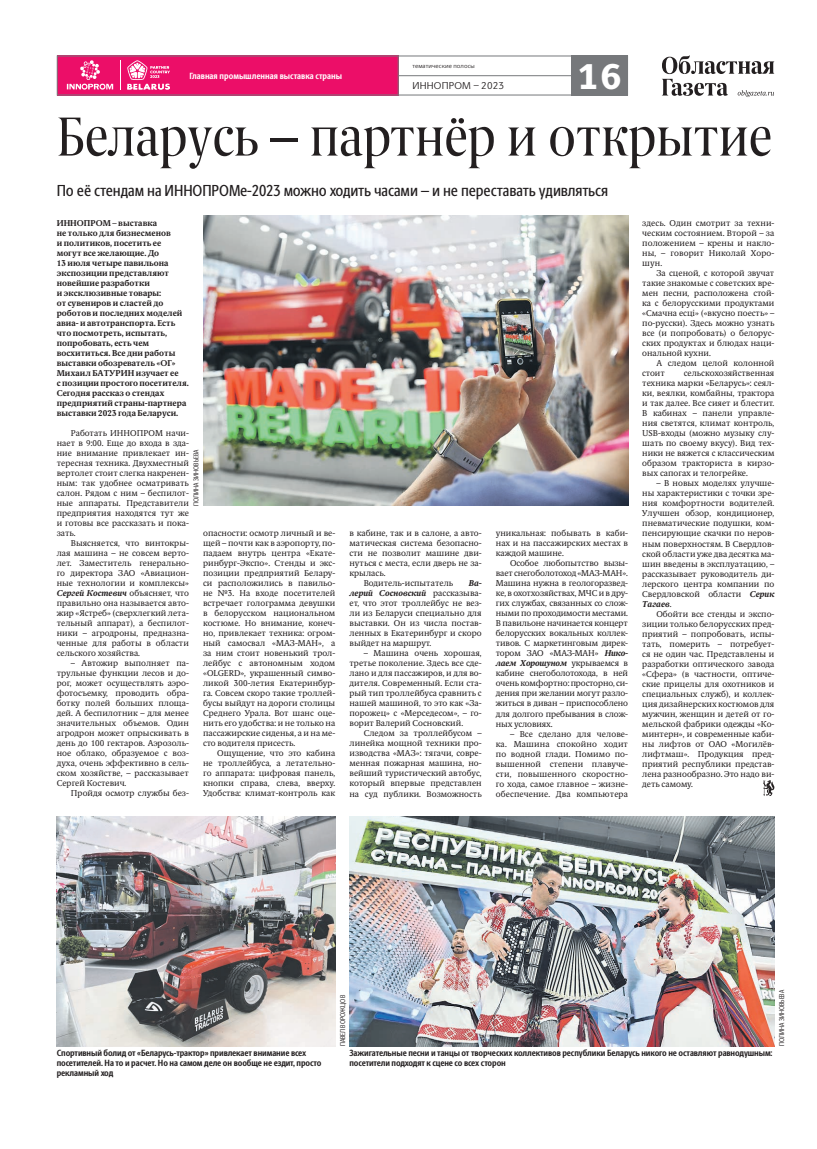
<style>
.page{position:relative;width:817px;height:1149px;background:#fff}
.page>*{position:absolute;margin:0;border:0;box-sizing:border-box;transform-origin:0 0}
.t1{font:55px "Berlingske Serif Cn";color:#231f20}
.t2{font:800 36px "Berlingske Sans";color:#fff}
.t3{font:500 16px "Berlingske Sans Cn";letter-spacing:-.005em;color:#231f20}
.t4{font:10px "Berlingske Sans";letter-spacing:.02em;color:#231f20}
.t5{font:700 9px/10px "Berlingske Sans Cn";letter-spacing:-.01em;color:#231f20}
.t6{font:700 9px "Berlingske Sans Cn";color:#fff}
.t7{font:8.5px/10px "Berlingske Serif Tx";color:#231f20;text-align:justify}
.t8{font:700 8.5px/10px "Berlingske Serif Tx";color:#231f20}
.t9{font:7px "Berlingske Sans Cn";color:#231f20}
.t10{font:6px "Berlingske Sans";letter-spacing:.02em;color:#231f20}
.s1{font-weight:700;font-style:italic}
</style>
<div class="page">
<div style="left:57px;top:55px;width:341px;height:40px;background:#ec0e68"></div>
<hr style="left:397px;top:55px;width:1px;height:40px;background:#76787b">
<div style="left:571px;top:55px;width:57px;height:40px;background:#76787b"></div>
<div style="left:57px;top:55px;width:571px;height:40px;border:1px solid #76787b"></div>
<hr style="left:398px;top:75px;width:173px;height:1px;background:#76787b">
<svg style="left:662px;top:55px;width:112px;height:42px"></svg>
<svg style="left:67px;top:60px;width:46px;height:30px"></svg>
<hr style="left:120px;top:60px;width:1px;height:30px;background:#fff">
<svg style="left:127px;top:60px;width:43px;height:29px"></svg>
<svg style="left:763px;top:780px;width:11px;height:15px"></svg>
<img style="left:203px;top:215px;width:425px;height:290px">
<img style="left:57px;top:816px;width:278px;height:230px">
<img style="left:349px;top:816px;width:425px;height:230px">
<p class="t6" style="left:189px;top:69px;width:154px">Главная промышленная выставка страны</p>
<h2 class="t2" style="left:577px;top:50px;width:46px">16</h2>
<h1 class="t1" style="left:57px;top:101px;width:716px">Беларусь – партнёр и открытие</h1>
<h3 class="t3" style="left:57px;top:178px;width:553px">По её стендам на ИННОПРОМе-2023 можно ходить часами – и не переставать удивляться</h3>
<p class="t10" style="left:412px;top:61px;width:64px">тематические полосы</p>
<p class="t4" style="left:412px;top:79px;width:93px">ИННОПРОМ – 2023</p>
<p class="t8" style="left:57px;top:217px;width:134px">ИННОПРОМ – выставка<br>не только для бизнесменов<br>и политиков, посетить ее<br>могут все желающие. До<br>13 июля четыре павильона экспозиции представляют новейшие разработки<br>и эксклюзивные товары:<br>от сувениров и сластей до роботов и последних моделей авиа- и автотранспорта. Есть что посмотреть, испытать, попробовать, есть чем восхититься. Все дни работы выставки обозреватель «ОГ»<br>Михаил БАТУРИН изучает ее<br>с позиции простого посетителя.<br>Сегодня рассказ о стендах предприятий страны-партнера выставки 2023 года Беларуси.</p>
<p class="t7" style="left:57px;top:428px;width:134px;text-indent:14px">Работать ИННОПРОМ начи&shy;нает в 9:00. Еще до входа в зда&shy;ние внимание привлекает ин&shy;тересная техника. Двухместный вертолет стоит слегка накренен&shy;ным: так удобнее осматривать салон. Рядом с ним – беспилот&shy;ные аппараты. Представители предприятия находятся тут же и готовы все рассказать и пока&shy;зать.</p>
<p class="t7" style="left:57px;top:538px;width:134px;text-indent:14px">Выясняется, что винтокры&shy;лая машина – не совсем верто&shy;лет. Заместитель генерально&shy;го директора ЗАО «Авиацион&shy;ные технологии и комплексы» <span class="s1">Сергей Костевич</span> объясняет, что правильно она называется авто&shy;жир «Ястреб» (сверхлегкий лета&shy;тельный аппарат), а беспилот&shy;ники – агродроны, предназна&shy;ченные для работы в области сельского хозяйства.</p>
<p class="t7" style="left:57px;top:658px;width:134px;text-indent:14px">– Автожир выполняет па&shy;трульные функции лесов и до&shy;рог, может осуществлять аэро&shy;фотосъемку, проводить обра&shy;ботку полей больших площа&shy;дей. А беспилотник – для менее значительных объемов. Один агродрон может опрыскивать в день до 100 гектаров. Аэрозоль&shy;ное облако, образуемое с воз&shy;духа, очень эффективно в сель&shy;ском хозяйстве, – рассказывает Сергей Костевич.</p>
<p class="t7" style="left:71px;top:788px;width:119px">Пройдя осмотр службы без-</p>
<p class="t9" style="left:191px;top:505px;width:58px;rotate:-90deg">ПОЛИНА ЗИНОВЬЕВА</p>
<p class="t7" style="left:203px;top:528px;width:134px">опасности: осмотр личный и ве&shy;щей – почти как в аэропорту, по&shy;падаем внутрь центра «Екате&shy;ринбург-Экспо». Стенды и экс&shy;позиции предприятий Белару&shy;си расположились в павильо&shy;не №3. На входе посетителей встречает голограмма девушки в белорусском национальном костюме. Но внимание, конеч&shy;но, привлекает техника: огром&shy;ный самосвал «МАЗ-МАН», а за ним стоит новенький трол&shy;лейбус с автономным ходом «OLGERD», украшенный симво&shy;ликой 300-летия Екатеринбур&shy;га. Совсем скоро такие троллей&shy;бусы выйдут на дороги столицы Среднего Урала. Вот шанс оце&shy;нить его удобства: и не только на пассажирские сиденья, а и на ме&shy;сто водителя присесть.</p>
<p class="t7" style="left:203px;top:748px;width:134px;text-indent:14px">Ощущение, что это кабина не троллейбуса, а летательно&shy;го аппарата: цифровая панель, кнопки справа, слева, вверху.<br>Удобства: климат-контроль как</p>
<p class="t7" style="left:349px;top:528px;width:134px">в кабине, так и в салоне, а авто-</p>
<p class="t7" style="left:349px;top:538px;width:134px">матическая система безопасно-</p>
<p class="t7" style="left:349px;top:548px;width:134px">сти не позволит машине дви-</p>
<p class="t7" style="left:349px;top:558px;width:134px">нуться с места, если дверь не за-</p>
<p class="t7" style="left:349px;top:568px;width:37px">крылась.</p>
<p class="t7" style="left:363px;top:578px;width:91px">Водитель-испытатель</p>
<p class="t7" style="left:349px;top:578px;width:134px;text-indent:119px"><span class="s1">Ва&shy;лерий Сосновский</span> рассказыва&shy;ет, что этот троллейбус не вез&shy;ли из Беларуси специально для выставки. Он из числа постав&shy;ленных в Екатеринбург и скоро выйдет на маршрут.</p>
<p class="t7" style="left:349px;top:648px;width:134px;text-indent:14px">– Машина очень хорошая, третье поколение. Здесь все сде&shy;лано и для пассажиров, и для во&shy;дителя. Современный. Если ста&shy;рый тип троллейбуса сравнить с нашей машиной, то это как «За&shy;порожец» с «Мерседесом», – го&shy;ворит Валерий Сосновский.</p>
<p class="t7" style="left:349px;top:728px;width:134px;text-indent:14px">Следом за троллейбусом – линейка мощной техники про&shy;изводства «МАЗ»: тягачи, совре&shy;менная пожарная машина, но&shy;вейший туристический автобус, который впервые представлен на суд публики. Возможность</p>
<p class="t7" style="left:495px;top:528px;width:134px">уникальная: побывать в каби&shy;нах и на пассажирских местах в каждой машине.</p>
<p class="t7" style="left:495px;top:558px;width:134px;text-indent:14px">Особое любопытство вызы&shy;вает снегоболотоход «МАЗ‑МАН».<br>Машина нужна в геологоразвед&shy;ке, в охотхозяйствах, МЧС и в дру&shy;гих службах, связанных со слож&shy;ными по проходимости местами.<br>В павильоне начинается концерт белорусских вокальных коллек&shy;тивов. С маркетинговым дирек&shy;тором ЗАО «МАЗ‑МАН» <span class="s1">Нико&shy;лаем Хорошуном</span> укрываемся в кабине снегоболотохода, в ней очень комфортно: просторно, си&shy;дения при желании могут разло&shy;житься в диван – приспособлено для долгого пребывания в слож&shy;ных условиях.</p>
<p class="t7" style="left:495px;top:728px;width:134px;text-indent:14px">– Все сделано для челове&shy;ка. Машина спокойно ходит по водной глади. Помимо по&shy;вышенной степени плавуче&shy;сти, повышенного скоростно&shy;го хода, самое главное – жизне&shy;обеспечение. Два компьютера</p>
<p class="t7" style="left:642px;top:218px;width:134px">здесь. Один смотрит за техни&shy;ческим состоянием. Второй – за положением – крены и накло&shy;ны, – говорит Николай Хоро&shy;шун.</p>
<p class="t7" style="left:642px;top:268px;width:134px;text-indent:14px">За сценой, с которой звучат такие знакомые с советских вре&shy;мен песни, расположена стой&shy;ка с белорусскими продуктами «Смачна есцi» («вкусно поесть» – по-русски). Здесь можно узнать все (и попробовать) о белорус&shy;ских продуктах и блюдах наци&shy;ональной кухни.</p>
<p class="t7" style="left:642px;top:358px;width:134px;text-indent:14px">А следом целой колонной стоит</p>
<p class="t7" style="left:642px;top:368px;width:134px;text-indent:41px">сельскохозяйственная техника марки «Беларусь»: сеял&shy;ки, веялки, комбайны, трактора и так далее. Все сияет и блестит.<br>В кабинах – панели управле&shy;ния светятся, климат контроль, USB-входы (можно музыку слу&shy;шать по своему вкусу). Вид тех&shy;ники не вяжется с классическим образом тракториста в кирзо&shy;вых сапогах и телогрейке.</p>
<p class="t7" style="left:642px;top:478px;width:134px;text-indent:14px">– В новых моделях улучше&shy;ны характеристики с точки зре&shy;ния комфортности водителей.<br>Улучшен обзор, кондиционер, пневматические подушки, ком&shy;пенсирующие скачки по неров&shy;ным поверхностям. В Свердлов&shy;ской области уже два десятка ма&shy;шин введены в эксплуатацию, – рассказывает руководитель ди&shy;лерского центра компании по Свердловской области <span class="s1">Серик Тагаев</span>.</p>
<p class="t7" style="left:642px;top:608px;width:134px;text-indent:14px">Обойти все стенды и экспо&shy;зиции только белорусских пред&shy;приятий – попробовать, испы&shy;тать, померить – потребует&shy;ся не один час. Представлены и разработки оптического завода «Сфера» (в частности, оптиче&shy;ские прицелы для охотников и специальных служб), и коллек&shy;ция дизайнерских костюмов для мужчин, женщин и детей от го&shy;мельской фабрики одежды «Ко&shy;минтерн», и современные каби&shy;ны лифтов от ОАО «Могилёв&shy;лифтмаш». Продукция пред&shy;приятий республики представ&shy;лена разнообразно. Это надо ви&shy;деть самому.</p>
<p class="t5" style="left:57px;top:1047px;width:266px">Спортивный болид от «Беларусь-трактор» привлекает внимание всех посетителей. На то и расчет. Но на самом деле он вообще не ездит, просто рекламный ход</p>
<p class="t9" style="left:337px;top:1046px;width:53px;rotate:-90deg">ПАВЕЛ ВОРОЖЦОВ</p>
<p class="t9" style="left:776px;top:1046px;width:58px;rotate:-90deg">ПОЛИНА ЗИНОВЬЕВА</p>
<p class="t5" style="left:349px;top:1047px;width:424px">Зажигательные песни и танцы от творческих коллективов республики Беларусь никого не оставляют равнодушным: посетители подходят к сцене со всех сторон</p>
</div>
